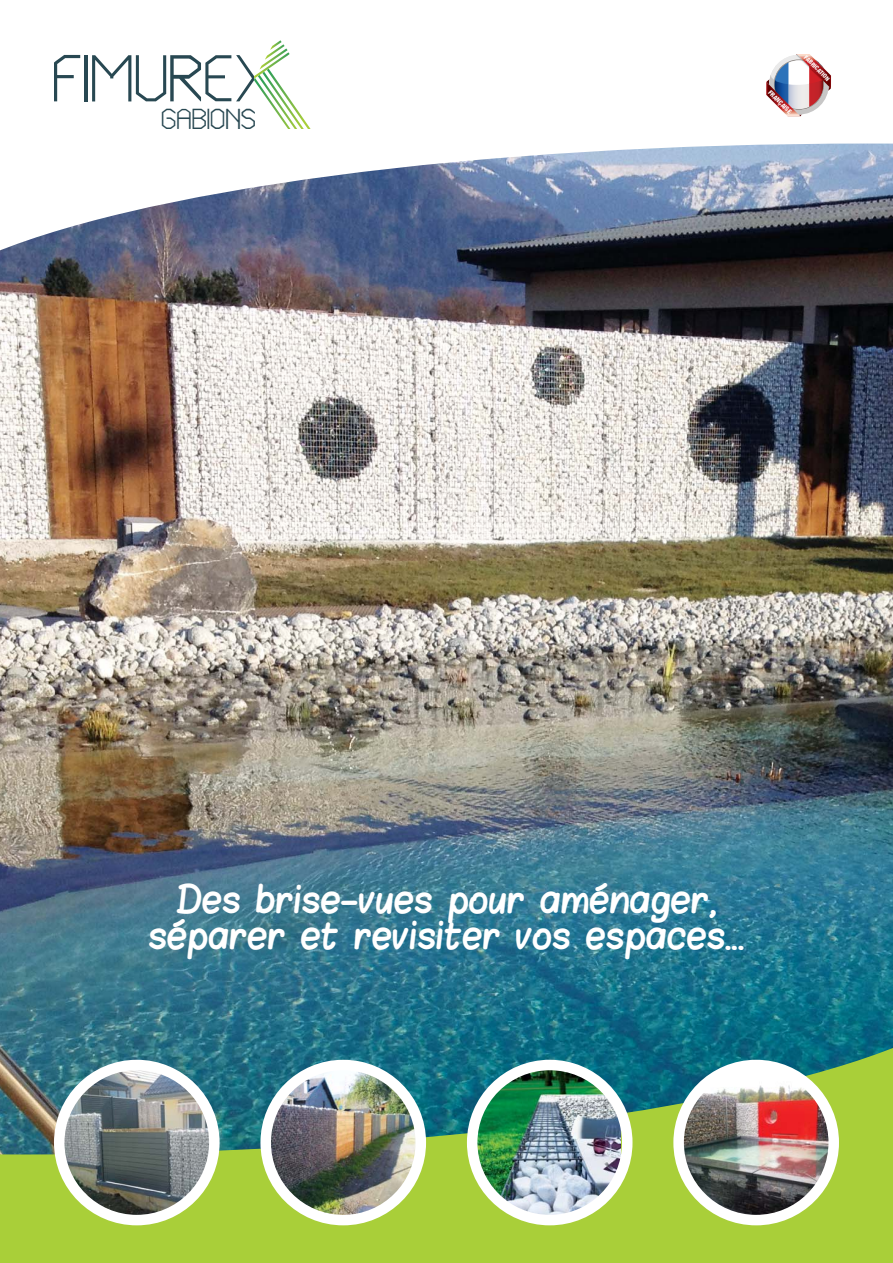
<style>
.page{position:relative;width:893px;height:1263px;background:#fff}
.page>*{position:absolute;margin:0;border:0;box-sizing:border-box;transform-origin:0 0}
.t1{font:30px/36px "Blokletters Viltstift";color:#fff;text-align:center}
.t2{font:28.95px "FIMUREX";color:#284852}
.t3{font:800 condensed 6.45px "Helvetica Neue LT Std";color:#fff}
.t4{font:800 condensed 6.15px "Helvetica Neue LT Std";color:#fff}
</style>
<div class="page">
<img style="left:0;top:259px;width:893px;height:780px">
<svg style="left:0;top:54px;width:893px;height:205px"></svg>
<svg style="left:0;top:1039px;width:893px;height:224px;background:#79ad57"></svg>
<img style="left:59px;top:1065px;width:155px;height:155px;border-radius:50%">
<div style="left:54px;top:1060px;width:166px;height:165px;border:10px solid #fff;border-radius:50%"></div>
<img style="left:266px;top:1065px;width:155px;height:152px">
<div style="left:260px;top:1060px;width:166px;height:165px;border:10px solid #fff;border-radius:50%"></div>
<img style="left:472px;top:1065px;width:148px;height:155px">
<div style="left:467px;top:1060px;width:165px;height:165px;border:10px solid #fff;border-radius:50%"></div>
<img style="left:679px;top:1065px;width:155px;height:155px;border-radius:50%">
<div style="left:673px;top:1060px;width:166px;height:165px;border:10px solid #fff;border-radius:50%"></div>
<svg style="left:54px;top:55px;width:26px;height:46px"></svg>
<hr style="left:84px;top:55px;width:4px;height:46px;background:#284852">
<svg style="left:92px;top:40px;width:219px;height:89px"></svg>
<svg style="left:766px;top:54px;width:65px;height:62px"></svg>
<img style="left:797px;top:54px;width:34px;height:35px">
<img style="left:766px;top:82px;width:34px;height:34px">
<p class="t2" style="left:161px;top:102px;width:96px">GABIONS</p>
<p class="t3" style="left:772px;top:89px;width:32px;rotate:45deg">FRANÇAISE</p>
<p class="t4" style="left:808px;top:54px;width:35px;rotate:45deg">FABRICATION</p>
<p class="t1" style="left:148px;top:887px;width:597px">Des brise-vues pour aménager, séparer et revisiter vos espaces...</p>
</div>
